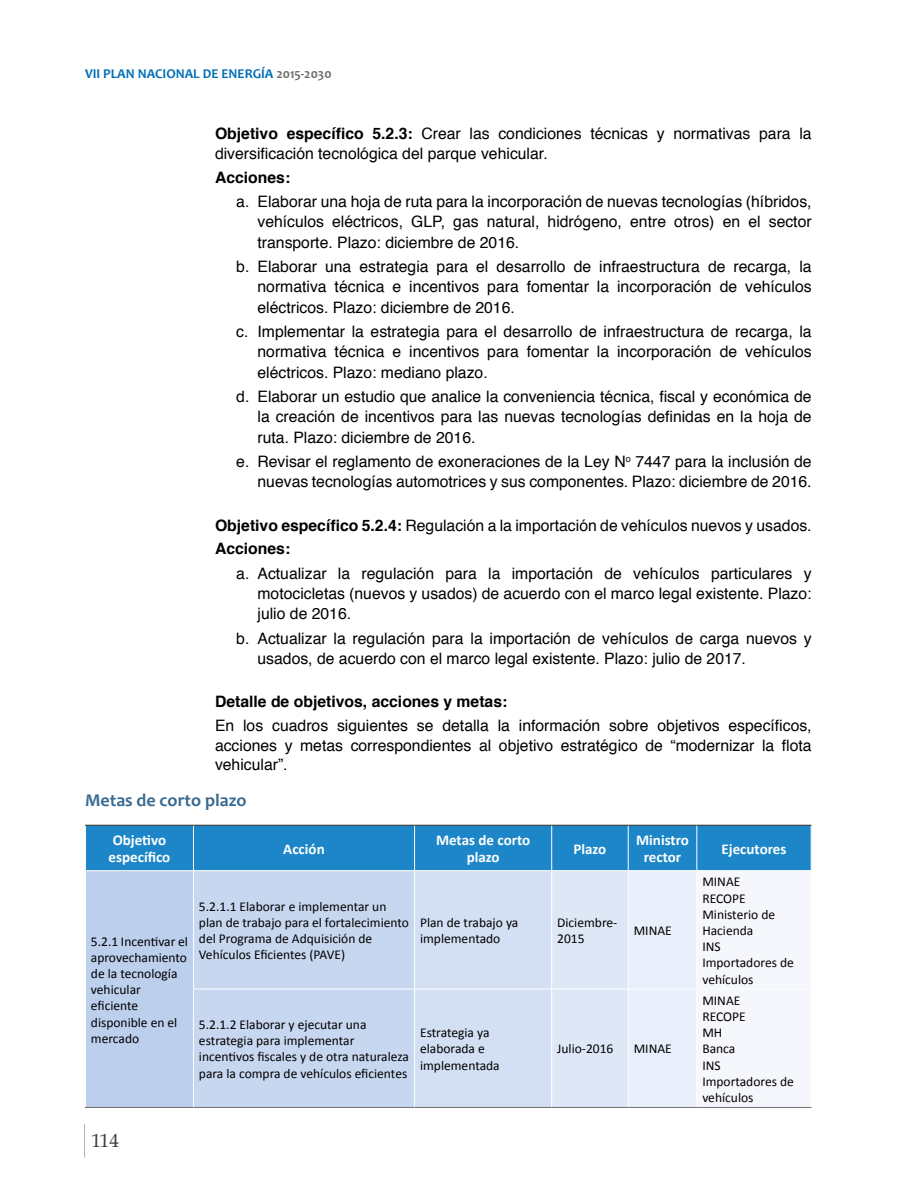
<style>
.page{position:relative;width:918px;height:1188px;background:#fff}
.page>*{position:absolute;margin:0;border:0;box-sizing:border-box;transform-origin:0 0}
.t1{font:19.2px "Book Antiqua";color:#3c3c3b}
.t2{font:700 18px "Candara";color:#396b92}
.t3{font:15.75px/20.2px "Helvetica";color:#000;text-align:justify}
.t4{font:700 15.75px "Helvetica";color:#000}
.t5{font:700 15px/16.5px "Calibri";color:#fff;text-align:center}
.t6{font:13.5px/16.2px "Calibri";color:#000}
.t7{font:700 13.5px "Candara";color:#006eb8}
.s1{color:#706f6f}
.s2{font-weight:700}
</style>
<div class="page">
<hr style="left:84px;top:1124px;width:1px;height:34px;background:#b3b2b2">
<svg style="left:86px;top:826px;width:725px;height:281px;background:#b7d1ec"></svg>
<hr style="left:85px;top:825px;width:108px;height:1px;background:#3c3c3b">
<hr style="left:193px;top:825px;width:222px;height:1px;background:#3c3c3b">
<hr style="left:415px;top:825px;width:137px;height:1px;background:#3c3c3b">
<hr style="left:552px;top:825px;width:76px;height:1px;background:#3c3c3b">
<hr style="left:628px;top:825px;width:69px;height:1px;background:#3c3c3b">
<hr style="left:697px;top:825px;width:115px;height:1px;background:#3c3c3b">
<hr style="left:193px;top:826px;width:1px;height:44px;background:#fff">
<hr style="left:414px;top:826px;width:1px;height:44px;background:#fff">
<hr style="left:551px;top:826px;width:1px;height:44px;background:#fff">
<hr style="left:628px;top:826px;width:1px;height:44px;background:#fff">
<hr style="left:696px;top:826px;width:1px;height:44px;background:#fff">
<hr style="left:86px;top:870px;width:107px;height:1px;background:#fff">
<hr style="left:193px;top:870px;width:222px;height:1px;background:#fff">
<hr style="left:415px;top:870px;width:137px;height:1px;background:#fff">
<hr style="left:552px;top:870px;width:76px;height:1px;background:#fff">
<hr style="left:628px;top:870px;width:69px;height:1px;background:#fff">
<hr style="left:697px;top:870px;width:114px;height:1px;background:#fff">
<hr style="left:193px;top:871px;width:1px;height:118px;background:#fff">
<hr style="left:414px;top:871px;width:1px;height:118px;background:#fff">
<hr style="left:551px;top:871px;width:1px;height:118px;background:#fff">
<hr style="left:628px;top:871px;width:1px;height:118px;background:#fff">
<hr style="left:696px;top:871px;width:1px;height:118px;background:#fff">
<hr style="left:193px;top:989px;width:222px;height:1px;background:#fff">
<hr style="left:193px;top:989px;width:1px;height:118px;background:#fff">
<hr style="left:415px;top:989px;width:137px;height:1px;background:#fff">
<hr style="left:414px;top:989px;width:1px;height:118px;background:#fff">
<hr style="left:552px;top:989px;width:76px;height:1px;background:#fff">
<hr style="left:551px;top:989px;width:1px;height:118px;background:#fff">
<hr style="left:628px;top:989px;width:69px;height:1px;background:#fff">
<hr style="left:628px;top:989px;width:1px;height:118px;background:#fff">
<hr style="left:697px;top:989px;width:115px;height:1px;background:#fff">
<hr style="left:696px;top:989px;width:1px;height:118px;background:#fff">
<hr style="left:85px;top:1107px;width:108px;height:1px;background:#706f6f">
<hr style="left:193px;top:1107px;width:222px;height:1px;background:#706f6f">
<hr style="left:415px;top:1107px;width:137px;height:1px;background:#706f6f">
<hr style="left:552px;top:1107px;width:76px;height:1px;background:#706f6f">
<hr style="left:628px;top:1107px;width:69px;height:1px;background:#706f6f">
<hr style="left:697px;top:1107px;width:115px;height:1px;background:#706f6f">
<p class="t7" style="left:85px;top:65px;width:248px">VII PLAN NACIONAL DE ENERGÍA <span class="s1">2015-2030</span></p>
<p class="t3" style="left:215px;top:125px;width:598px;line-height:19.5px"><span class="s2">Objetivo específico 5.2.3:</span> Crear las condiciones técnicas y normativas para la diversificación tecnológica del parque vehicular.</p>
<p class="t4" style="left:215px;top:164px;width:77px">Acciones:</p>
<p class="t3" style="left:258px;top:192px;width:556px;text-indent:-21px">a. Elaborar una hoja de ruta para la incorporación de nuevas tecnologías (híbridos, vehículos eléctricos, GLP, gas natural, hidrógeno, entre otros) en el sector transporte. Plazo: diciembre de 2016.</p>
<p class="t3" style="left:258px;top:257px;width:556px;text-indent:-21px">b. Elaborar una estrategia para el desarrollo de infraestructura de recarga, la normativa técnica e incentivos para fomentar la incorporación de vehículos eléctricos. Plazo: diciembre de 2016.</p>
<p class="t3" style="left:258px;top:322px;width:556px;text-indent:-21px">c. Implementar la estrategia para el desarrollo de infraestructura de recarga, la normativa técnica e incentivos para fomentar la incorporación de vehículos eléctricos. Plazo: mediano plazo.</p>
<p class="t3" style="left:258px;top:387px;width:556px;text-indent:-21px">d. Elaborar un estudio que analice la conveniencia técnica, fiscal y económica de la creación de incentivos para las nuevas tecnologías definidas en la hoja de ruta. Plazo: diciembre de 2016.</p>
<p class="t3" style="left:236px;top:452px;width:577px;text-align:right">e. Revisar el reglamento de exoneraciones de la Ley N<sup>o</sup> 7447 para la inclusión de nuevas tecnologías automotrices y sus componentes. Plazo: diciembre de 2016.</p>
<p class="t3" style="left:215px;top:514px;width:598px;line-height:23.7px"><span class="s2">Objetivo específico 5.2.4:</span> Regulación a la importación de vehículos nuevos y usados.<br><span class="s2">Acciones:</span></p>
<p class="t3" style="left:258px;top:564px;width:556px;text-indent:-21px">a. Actualizar la regulación para la importación de vehículos particulares y motocicletas (nuevos y usados) de acuerdo con el marco legal existente. Plazo: julio de 2016.</p>
<p class="t3" style="left:258px;top:629px;width:556px;text-indent:-21px">b. Actualizar la regulación para la importación de vehículos de carga nuevos y usados, de acuerdo con el marco legal existente. Plazo: julio de 2017.</p>
<p class="t4" style="left:215px;top:689px;width:294px">Detalle de objetivos, acciones y metas:</p>
<p class="t3" style="left:215px;top:716px;width:598px;line-height:19.5px">En los cuadros siguientes se detalla la información sobre objetivos específicos, acciones y metas correspondientes al objetivo estratégico de “modernizar la flota vehicular”.</p>
<p class="t2" style="left:85px;top:789px;width:163px">Metas de corto plazo</p>
<p class="t5" style="left:109px;top:832px;width:63px;text-align:left">Objetivo específico</p>
<p class="t5" style="left:283px;top:840px;width:43px">Acción</p>
<p class="t5" style="left:436px;top:832px;width:96px">Metas de corto plazo</p>
<p class="t5" style="left:574px;top:840px;width:34px">Plazo</p>
<p class="t5" style="left:636px;top:832px;width:54px">Ministro rector</p>
<p class="t5" style="left:722px;top:840px;width:66px">Ejecutores</p>
<p class="t6" style="left:91px;top:933px;width:98px">5.2.1 Incentivar el aprovechamiento de la tecnología vehicular eficiente disponible en el mercado</p>
<p class="t6" style="left:199px;top:898px;width:212px">5.2.1.1 Elaborar e implementar un plan de trabajo para el fortalecimiento del Programa de Adquisición de Vehículos Eficientes (PAVE)</p>
<p class="t6" style="left:420px;top:914px;width:100px">Plan de trabajo ya implementado</p>
<p class="t6" style="left:557px;top:914px;width:62px">Diciembre-<br>2015</p>
<p class="t6" style="left:634px;top:922px;width:40px">MINAE</p>
<p class="t6" style="left:199px;top:1016px;width:211px">5.2.1.2 Elaborar y ejecutar una estrategia para implementar incentivos fiscales y de otra naturaleza para la compra de vehículos eficientes</p>
<p class="t6" style="left:420px;top:1025px;width:81px">Estrategia ya elaborada e implementada</p>
<p class="t6" style="left:557px;top:1041px;width:58px">Julio-2016</p>
<p class="t6" style="left:634px;top:1041px;width:40px">MINAE</p>
<p class="t1" style="left:91px;top:1129px;width:29px">114</p>
<p class="t6" style="left:702px;top:874px;width:93px">MINAE<br>RECOPE<br>Ministerio de<br>Hacienda<br>INS<br>Importadores de vehículos</p>
<p class="t6" style="left:702px;top:992px;width:93px">MINAE<br>RECOPE<br>MH<br>Banca<br>INS<br>Importadores de vehículos</p>
</div>
